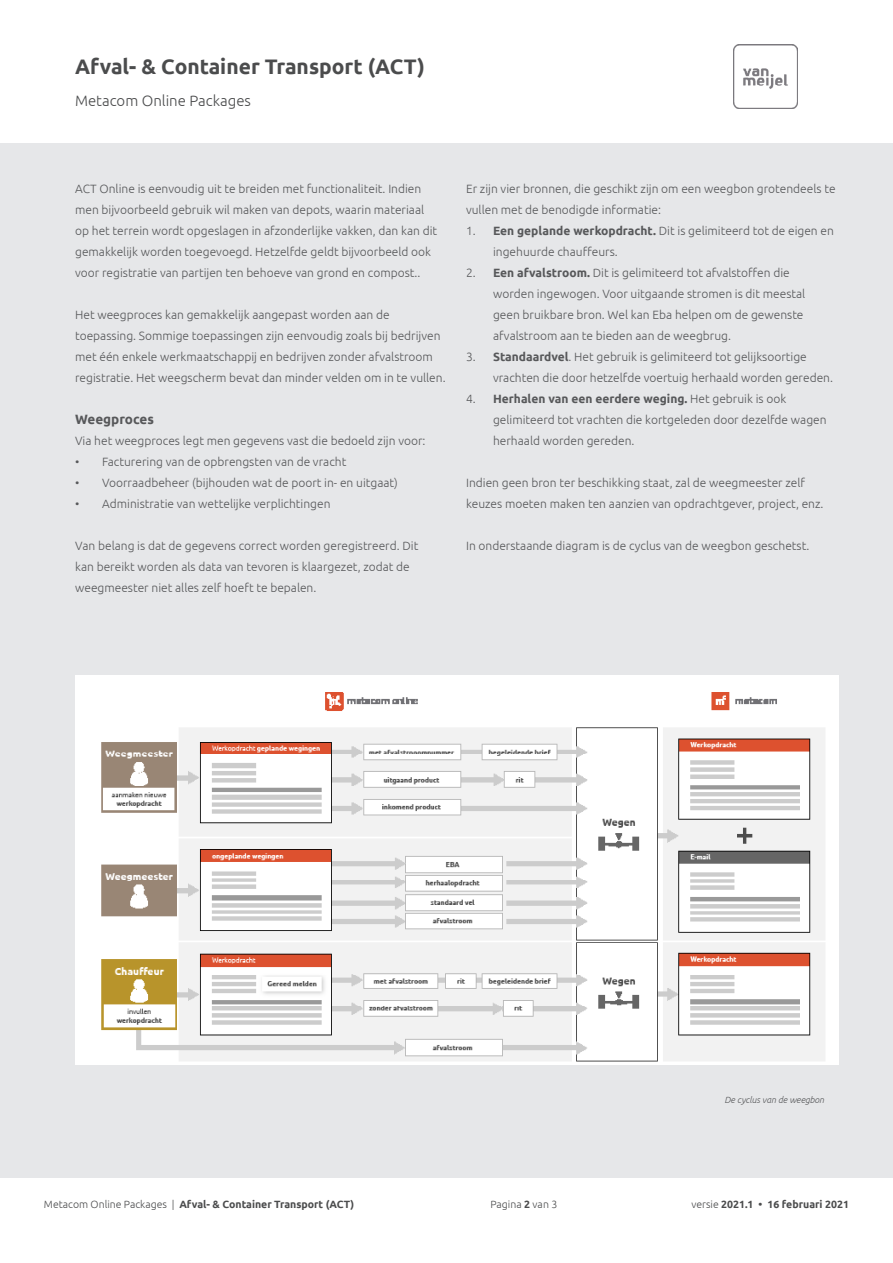
<style>
.page{position:relative;width:893px;height:1263px;background:#fff}
.page>*{position:absolute;margin:0;border:0;box-sizing:border-box;transform-origin:0 0}
.t1{font:700 21px "Ubuntu";color:#4b4c4d}
.Tussenkop{font:300 15px "Ubuntu";color:#4b4c4d}
.Paragraaf{font:700 13.5px "Ubuntu";color:#57585a}
.Paragraaf-2{font:300 12px/21px "Ubuntu";color:#57585a}
.Paragraaf-3{font:700 12px "Ubuntu";color:#57585a}
.Paragraaf-4{font:700 10.5px "Ubuntu";color:#4b4c4d}
.Paragraaf-5{font:300 10.5px "Ubuntu";color:#4b4c4d}
.Paragraaf-6{font:italic 300 9px "Ubuntu";color:#57585a}
.s1{font-weight:700}
.s2{font-weight:300}
</style>
<div class="page">
<div style="left:0;top:143px;width:893px;height:1035px;background:#e6e7e9"></div>
<img style="left:75px;top:675px;width:764px;height:389px">
<img style="left:733px;top:45px;width:64px;height:63px">
<p class="t1" style="left:75px;top:54px;width:351px">Afval- &amp; Container Transport (ACT)</p>
<p class="Tussenkop" style="left:75px;top:91px;width:177px">Metacom Online Packages</p>
<p class="Paragraaf-2" style="left:75px;top:178px;width:364px">ACT Online is eenvoudig uit te breiden met functionaliteit. Indien men bijvoorbeeld gebruik wil maken van depots, waarin materiaal op het terrein wordt opgeslagen in afzonderlijke vakken, dan kan dit gemakkelijk worden toegevoegd. Hetzelfde geldt bijvoorbeeld ook voor registratie van partijen ten behoeve van grond en compost..</p>
<p class="Paragraaf-2" style="left:75px;top:304px;width:372px">Het weegproces kan gemakkelijk aangepast worden aan de toepassing. Sommige toepassingen zijn eenvoudig zoals bij bedrijven met één enkele werkmaatschappij en bedrijven zonder afvalstroom registratie. Het weegscherm bevat dan minder velden om in te vullen.</p>
<p class="Paragraaf" style="left:75px;top:411px;width:80px">Weegproces</p>
<p class="Paragraaf-2" style="left:75px;top:430px;width:352px">Via het weegproces legt men gegevens vast die bedoeld zijn voor: •</p>
<p class="Paragraaf-2" style="left:102px;top:451px;width:246px">Facturering van de opbrengsten van de vracht</p>
<p class="Paragraaf-2" style="left:75px;top:472px;width:324px">• Voorraadbeheer (bijhouden wat de poort in- en uitgaat)</p>
<p class="Paragraaf-2" style="left:75px;top:493px;width:257px">• Administratie van wettelijke verplichtingen</p>
<p class="Paragraaf-2" style="left:75px;top:535px;width:345px">Van belang is dat de gegevens correct worden geregistreerd. Dit kan bereikt worden als data van tevoren is klaargezet, zodat de weegmeester niet alles zelf hoeft te bepalen.</p>
<p class="Paragraaf-2" style="left:466px;top:178px;width:371px">Er zijn vier bronnen, die geschikt zijn om een weegbon grotendeels te vullen met de benodigde informatie:</p>
<p class="Paragraaf-2" style="left:466px;top:220px;width:369px">1. <span class="s1">Een geplande werkopdracht.</span> Dit is gelimiteerd tot de eigen en</p>
<p class="Paragraaf-2" style="left:493px;top:241px;width:126px">ingehuurde chauffeurs.</p>
<p class="Paragraaf-2" style="left:466px;top:262px;width:325px">2. <span class="s1">Een afvalstroom.</span> Dit is gelimiteerd tot afvalstoffen die</p>
<p class="Paragraaf-2" style="left:493px;top:283px;width:314px">worden ingewogen. Voor uitgaande stromen is dit meestal geen bruikbare bron. Wel kan Eba helpen om de gewenste afvalstroom aan te bieden aan de weegbrug.</p>
<p class="Paragraaf-2" style="left:466px;top:346px;width:342px">3. <span class="s1">Standaardvel</span>. Het gebruik is gelimiteerd tot gelijksoortige</p>
<p class="Paragraaf-2" style="left:493px;top:367px;width:341px">vrachten die door hetzelfde voertuig herhaald worden gereden.</p>
<p class="Paragraaf-2" style="left:466px;top:388px;width:11px">4.</p>
<p class="Paragraaf-3" style="left:493px;top:392px;width:295px">Herhalen van een eerdere weging. <span class="s2">Het gebruik is ook</span></p>
<p class="Paragraaf-2" style="left:493px;top:409px;width:335px">gelimiteerd tot vrachten die kortgeleden door dezelfde wagen</p>
<p class="Paragraaf-2" style="left:493px;top:430px;width:143px">herhaald worden gereden.</p>
<p class="Paragraaf-2" style="left:466px;top:472px;width:359px">Indien geen bron ter beschikking staat, zal de weegmeester zelf keuzes moeten maken ten aanzien van opdrachtgever, project, enz.</p>
<p class="Paragraaf-2" style="left:466px;top:535px;width:345px">In onderstaande diagram is de cyclus van de weegbon geschetst.</p>
<p class="Paragraaf-6" style="left:724px;top:1094px;width:101px">De cyclus van de weegbon</p>
<p class="Paragraaf-4" style="left:44px;top:1198px;width:312px"><span class="s2">Metacom Online Packages |</span> Afval- &amp; Container Transport (ACT)</p>
<p class="Paragraaf-5" style="left:490px;top:1198px;width:68px">Pagina <span class="s1">2</span> van 3</p>
<p class="Paragraaf-4" style="left:691px;top:1198px;width:159px"><span class="s2">versie</span> 2021.1 • 16 februari 2021</p>
</div>
